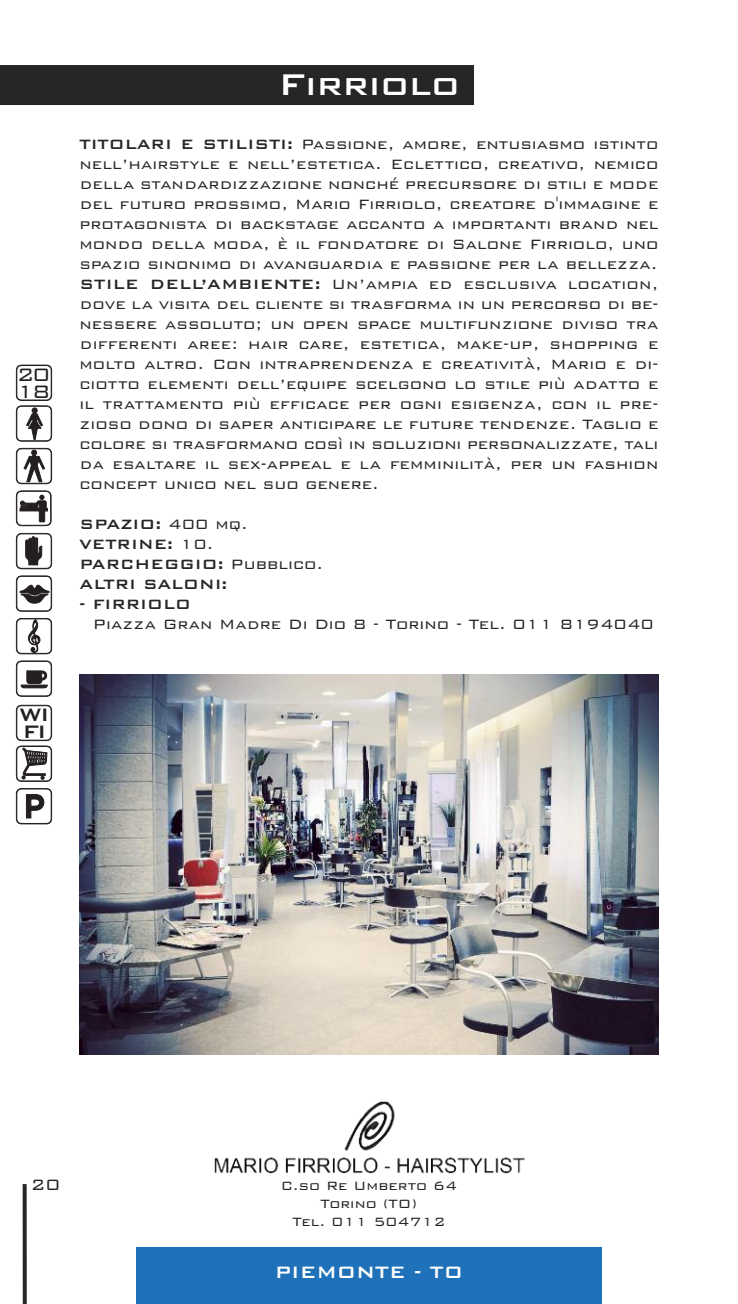
<style>
.page{position:relative;width:738px;height:1304px;background:#fff}
.page>*{position:absolute;margin:0;border:0;box-sizing:border-box;transform-origin:0 0}
.t1{font:500 40px "Bank Gothic BT";color:#fff}
.t2{font:300 24px "Bank Gothic BT";color:#231f20}
.t3{font:500 24px "Bank Gothic BT";color:#231f20}
.t4{font:500 22px "Bank Gothic BT";color:#fff}
.t5{font:300 20px "Bank Gothic BT";color:#272526}
.t6{font:300 18px/20px "Bank Gothic BT";color:#272526;text-align:justify}
.t7{font:500 18px/20px "Bank Gothic BT";color:#272526}
.t8{font:300 16px/18px "Bank Gothic BT";color:#272526;text-align:center}
.s1{font-weight:500}
.s2{font-weight:300}
</style>
<div class="page">
<div style="left:0;top:65px;width:473px;height:40px;background:#272526"></div>
<svg style="left:23px;top:1184px;width:4px;height:120px"></svg>
<div style="left:136px;top:1247px;width:465px;height:57px;background:#1f71b9"></div>
<img style="left:214px;top:1101px;width:311px;height:73px">
<div style="left:16px;top:365px;width:36px;height:36px;border:2px solid #231f20;border-radius:5px"></div>
<div style="left:17px;top:366px;width:34px;height:34px;background:#fff;border-radius:5px"></div>
<div style="left:16px;top:365px;width:36px;height:35px;border:1px solid #231f20;border-radius:5px"></div>
<div style="left:16px;top:405px;width:36px;height:37px;border:2px solid #231f20;border-radius:5px"></div>
<div style="left:17px;top:406px;width:34px;height:35px;background:#fff;border-radius:5px"></div>
<div style="left:16px;top:406px;width:36px;height:35px;border:1px solid #231f20;border-radius:5px"></div>
<svg style="left:26px;top:407px;width:17px;height:33px"></svg>
<div style="left:16px;top:448px;width:36px;height:36px;border:2px solid #231f20;border-radius:5px"></div>
<div style="left:17px;top:449px;width:34px;height:34px;background:#fff;border-radius:5px"></div>
<div style="left:16px;top:448px;width:36px;height:36px;border:1px solid #231f20;border-radius:5px"></div>
<svg style="left:23px;top:450px;width:22px;height:32px"></svg>
<svg style="left:16px;top:490px;width:36px;height:36px"></svg>
<div style="left:16px;top:533px;width:36px;height:36px;border:2px solid #231f20;border-radius:5px"></div>
<div style="left:17px;top:534px;width:34px;height:34px;background:#fff;border-radius:5px"></div>
<div style="left:16px;top:533px;width:36px;height:36px;border:1px solid #231f20;border-radius:5px"></div>
<svg style="left:25px;top:536px;width:17px;height:29px"></svg>
<div style="left:16px;top:575px;width:36px;height:37px;border:2px solid #231f20;border-radius:5px"></div>
<div style="left:17px;top:576px;width:34px;height:35px;background:#fff;border-radius:5px"></div>
<div style="left:16px;top:576px;width:36px;height:35px;border:1px solid #231f20;border-radius:5px"></div>
<svg style="left:19px;top:584px;width:31px;height:20px"></svg>
<div style="left:16px;top:618px;width:36px;height:36px;border:2px solid #231f20;border-radius:5px"></div>
<div style="left:17px;top:619px;width:34px;height:34px;background:#fff;border-radius:5px"></div>
<div style="left:16px;top:618px;width:36px;height:36px;border:1px solid #231f20;border-radius:5px"></div>
<svg style="left:28px;top:619px;width:12px;height:34px"></svg>
<div style="left:16px;top:660px;width:36px;height:37px;border:2px solid #231f20;border-radius:5px"></div>
<div style="left:17px;top:661px;width:34px;height:35px;background:#fff;border-radius:5px"></div>
<div style="left:16px;top:661px;width:36px;height:35px;border:1px solid #231f20;border-radius:5px"></div>
<svg style="left:21px;top:670px;width:27px;height:18px"></svg>
<div style="left:16px;top:705px;width:36px;height:36px;border:2px solid #231f20;border-radius:5px"></div>
<div style="left:17px;top:706px;width:34px;height:34px;background:#fff;border-radius:5px"></div>
<div style="left:16px;top:705px;width:36px;height:36px;border:1px solid #231f20;border-radius:5px"></div>
<div style="left:16px;top:746px;width:36px;height:36px;border:2px solid #231f20;border-radius:5px"></div>
<div style="left:17px;top:746px;width:34px;height:35px;background:#fff;border-radius:5px"></div>
<div style="left:16px;top:746px;width:36px;height:35px;border:1px solid #231f20;border-radius:5px"></div>
<svg style="left:22px;top:748px;width:25px;height:32px"></svg>
<div style="left:16px;top:788px;width:36px;height:36px;border:2px solid #231f20;border-radius:5px"></div>
<div style="left:17px;top:789px;width:34px;height:34px;background:#fff;border-radius:5px"></div>
<div style="left:16px;top:788px;width:36px;height:36px;border:1px solid #231f20;border-radius:5px"></div>
<svg style="left:26px;top:794px;width:18px;height:24px"></svg>
<img style="left:79px;top:675px;width:579px;height:379px">
<h2 class="t2" style="left:16px;top:359px;width:36px">20</h2>
<h2 class="t2" style="left:16px;top:375px;width:36px">18</h2>
<h1 class="t1" style="left:278px;top:58px;width:183px">Firriolo</h1>
<p class="t6" style="left:79px;top:133px;width:580px"><span class="s1">TITOLARI E STILISTI:</span> Passione, amore, entusiasmo istinto nell’hairstyle e nell’estetica. Eclettico, creativo, nemico della standardizzazione nonché precursore di stili e mode del futuro prossimo, Mario Firriolo, creatore d'immagine e protagonista di backstage accanto a importanti brand nel mondo della moda, è il fondatore di Salone Firriolo, uno spazio sinonimo di avanguardia e passione per la bellezza.<br><span class="s1">STILE DELL’AMBIENTE:</span> Un’ampia ed esclusiva location, dove la visita del cliente si trasforma in un percorso di be&shy;nessere assoluto; un open space multifunzione diviso tra differenti aree: hair care, estetica, make-up, shopping e molto altro. Con intraprendenza e creatività, Mario e di&shy;ciotto elementi dell’equipe scelgono lo stile più adatto e il trattamento più efficace per ogni esigenza, con il pre&shy;zioso dono di saper anticipare le future tendenze. Taglio e colore si trasformano così in soluzioni personalizzate, tali da esaltare il sex-appeal e la femminilità, per un fashion concept unico nel suo genere.</p>
<p class="t7" style="left:79px;top:513px;width:245px">SPAZIO: <span class="s2">400 mq.<br></span>VETRINE: <span class="s2">10.<br></span>PARCHEGGIO: <span class="s2">Pubblico.<br></span>ALTRI SALONI:</p>
<p class="t7" style="left:79px;top:593px;width:113px">- FIRRIOLO</p>
<p class="t6" style="left:93px;top:613px;width:562px">Piazza Gran Madre Di Dio 8 - Torino - Tel. 011 8194040</p>
<h2 class="t3" style="left:19px;top:699px;width:32px">WI</h2>
<h2 class="t3" style="left:22px;top:715px;width:26px">FI</h2>
<p class="t5" style="left:31px;top:1171px;width:31px">20</p>
<p class="t8" style="left:280px;top:1175px;width:178px">C.so Re Umberto 64<br>Torino (TO)<br>Tel. 011 504712</p>
<p class="t4" style="left:275px;top:1258px;width:189px">PIEMONTE - TO</p>
</div>
